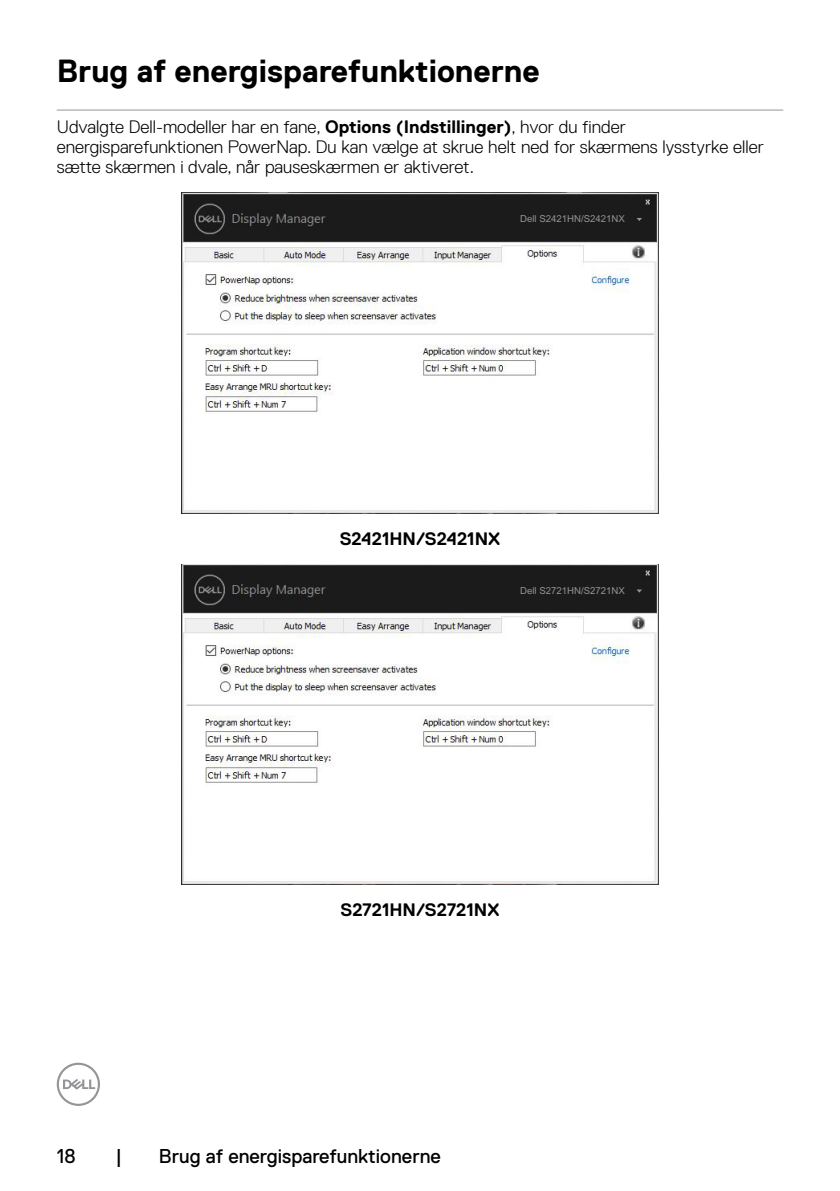
<style>
.page{position:relative;width:840px;height:1191px;background:#fff}
.page>*{position:absolute;margin:0;border:0;box-sizing:border-box;transform-origin:0 0}
.t1{font:700 32px "Dell Replica";color:#000}
.t2{font:20px "Dell Replica";color:#000}
.t3{font:300 18px/20px "Dell Replica";color:#000}
.t4{font:700 18px "Dell Replica";color:#000}
.t5{font:9.6px "Arial";color:#939393}
.s1{font-weight:700}
</style>
<div class="page">
<svg style="left:57px;top:1062px;width:43px;height:44px"></svg>
<hr style="left:57px;top:110px;width:725px;height:1px;background:#939598">
<img style="left:182px;top:193px;width:475px;height:320px">
<div style="left:540px;top:215px;width:103px;height:11px;background:#1b1b1b"></div>
<img style="left:182px;top:564px;width:475px;height:320px">
<div style="left:540px;top:586px;width:103px;height:11px;background:#1b1b1b"></div>
<svg style="left:636px;top:589px;width:5px;height:3px"></svg>
<h1 class="t1" style="left:57px;top:53px;width:484px">Brug af energisparefunktionerne</h1>
<p class="t3" style="left:57px;top:117px;width:708px">Udvalgte Dell-modeller har en fane, <span class="s1">Options (Indstillinger)</span>, hvor du finder energisparefunktionen PowerNap. Du kan vælge at skrue helt ned for skærmens lysstyrke eller sætte skærmen i dvale, når pauseskærmen er aktiveret.</p>
<p class="t5" style="left:520px;top:213px;width:106px">Dell S2421HN/S2421NX</p>
<p class="t4" style="left:339px;top:528px;width:162px">S2421HN/S2421NX</p>
<p class="t5" style="left:520px;top:585px;width:106px">Dell S2721HN/S2721NX</p>
<p class="t4" style="left:340px;top:900px;width:160px">S2721HN/S2721NX</p>
<p class="t2" style="left:57px;top:1144px;width:20px">18</p>
<p class="t2" style="left:115px;top:1144px;width:8px">|</p>
<p class="t2" style="left:159px;top:1144px;width:283px">Brug af energisparefunktionerne</p>
</div>
